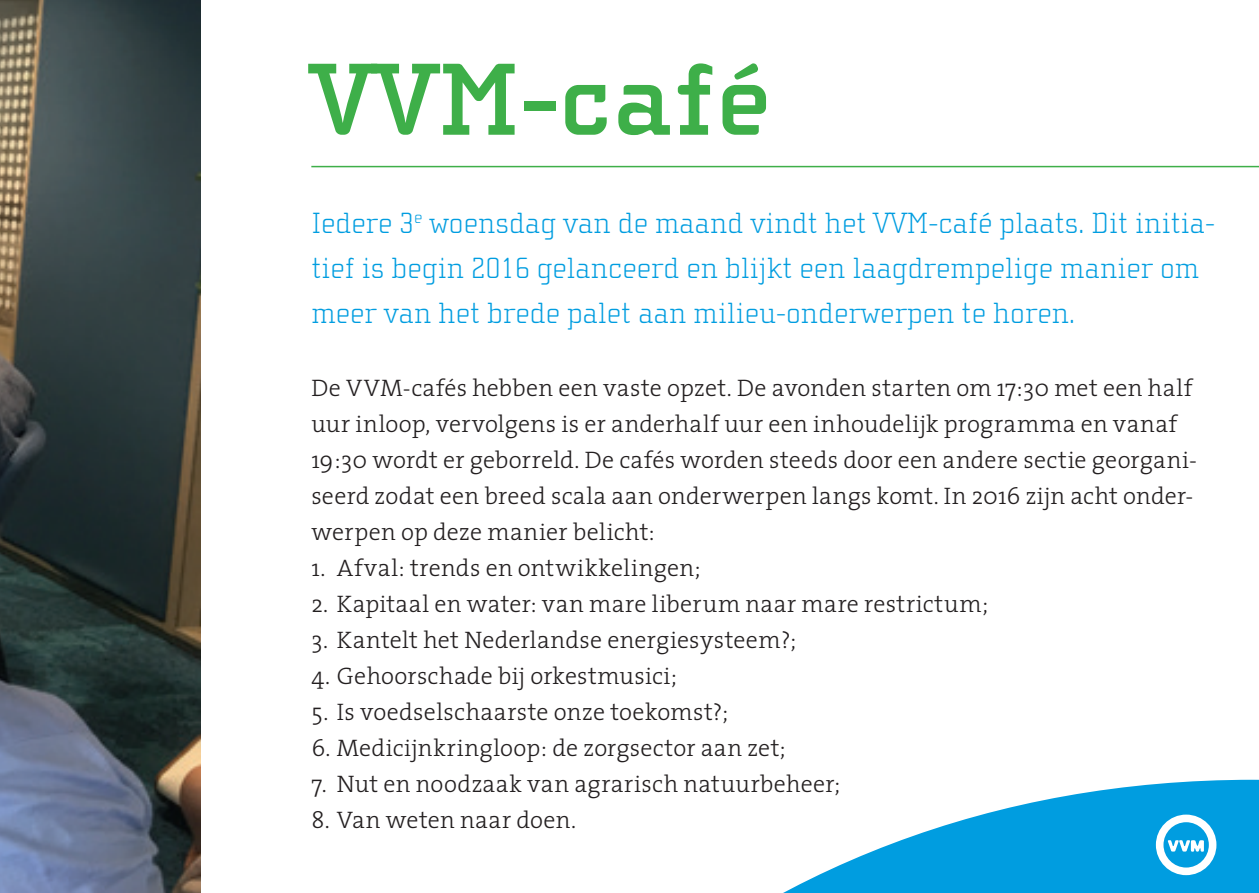
<style>
.page{position:relative;width:1259px;height:893px;background:#fff}
.page>*{position:absolute;margin:0;border:0;box-sizing:border-box;transform-origin:0 0}
.t1{font:700 105px "Cholla Slab";color:#3eaf49}
.t2{font:100 30px/45px "Cholla Slab";color:#009de0}
.t3{font:300 24px/36px "The Serif";letter-spacing:.01em;color:#231f20}
</style>
<div class="page">
<img style="left:0;top:0;width:201px;height:893px">
<hr style="left:311px;top:166px;width:948px;height:1px;background:#3eaf49">
<svg style="left:783px;top:780px;width:476px;height:113px;fill:#009de0"></svg>
<svg style="left:1156px;top:815px;width:60px;height:60px"></svg>
<h1 class="t1" style="left:311px;top:42px;width:461px">VVM-café</h1>
<p class="t2" style="left:311px;top:201px;width:903px">Iedere 3<sup>e</sup> woensdag van de maand vindt het VVM-café plaats. Dit initia&shy;tief is begin 2016 gelanceerd en blijkt een laagdrempelige manier om meer van het brede palet aan milieu-onderwerpen te horen.</p>
<p class="t3" style="left:311px;top:369px;width:887px">De VVM-cafés hebben een vaste opzet. De avonden starten om 17:30 met een half uur inloop, vervolgens is er anderhalf uur een inhoudelijk programma en vanaf 19:30 wordt er geborreld. De cafés worden steeds door een andere sectie georgani&shy;seerd zodat een breed scala aan onderwerpen langs komt. In 2016 zijn acht onder&shy;werpen op deze manier belicht:</p>
<p class="t3" style="left:311px;top:549px;width:391px">1. Afval: trends en ontwikkelingen;</p>
<p class="t3" style="left:311px;top:585px;width:678px">2. Kapitaal en water: van mare liberum naar mare restrictum;</p>
<p class="t3" style="left:311px;top:621px;width:486px">3. Kantelt het Nederlandse energiesysteem?;</p>
<p class="t3" style="left:311px;top:657px;width:367px">4. Gehoorschade bij orkestmusici;</p>
<p class="t3" style="left:311px;top:693px;width:418px">5. Is voedselschaarste onze toekomst?;</p>
<p class="t3" style="left:311px;top:729px;width:476px">6. Medicijnkringloop: de zorgsector aan zet;</p>
<p class="t3" style="left:311px;top:765px;width:530px">7. Nut en noodzaak van agrarisch natuurbeheer;</p>
<p class="t3" style="left:311px;top:801px;width:266px">8. Van weten naar doen.</p>
</div>
